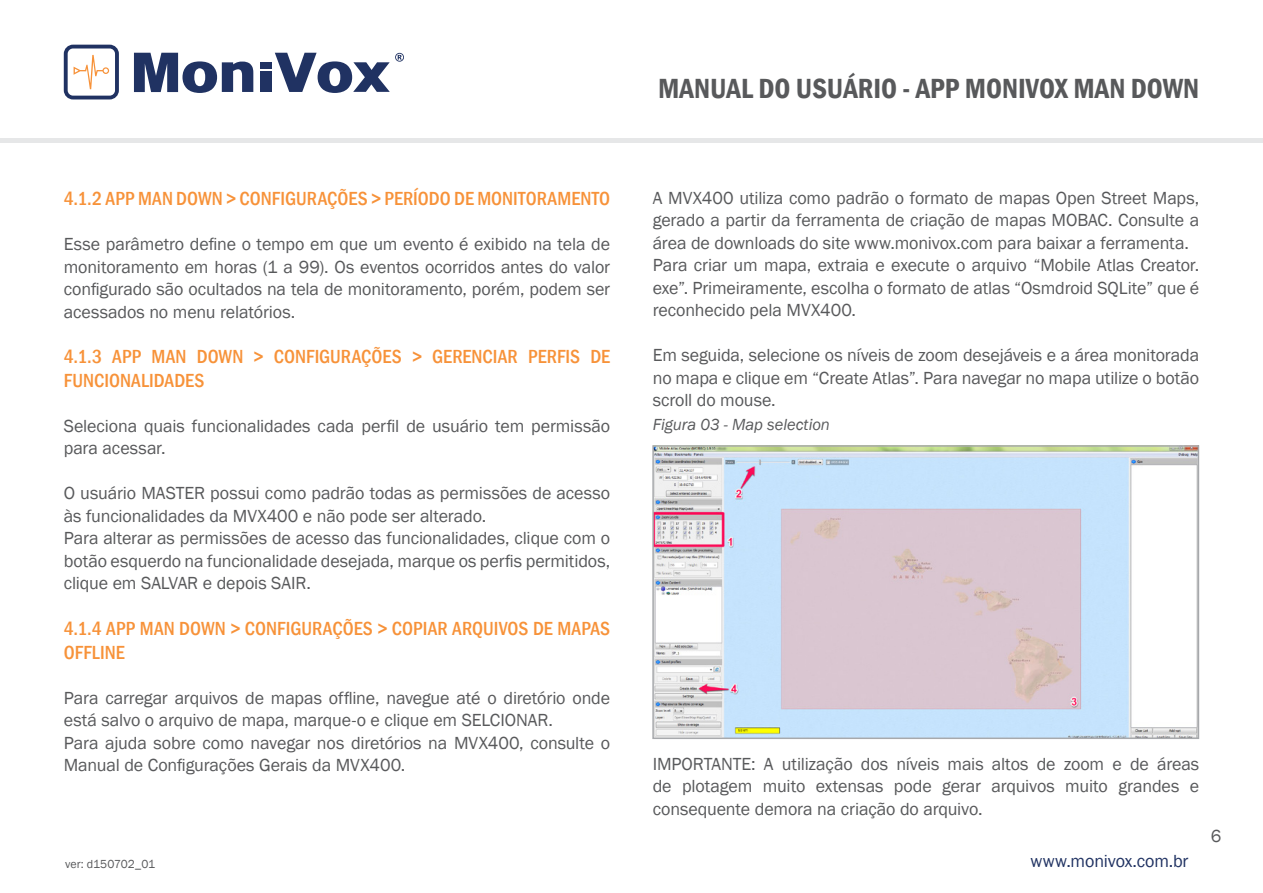
<style>
.page{position:relative;width:1263px;height:893px;background:#fff}
.page>*{position:absolute;margin:0;border:0;box-sizing:border-box;transform-origin:0 0}
.t1{font:600 condensed 28.5px "Franklin Gothic";color:#58595b}
.t2{font:500 condensed 19.5px/23.4px "Franklin Gothic";color:#f79239}
.t3{font:18px/22.5px "Franklin Gothic";letter-spacing:-.01em;color:#58595b}
.t4{font:18px "Franklin Gothic";letter-spacing:-.01em;color:#203262}
.t5{font:italic 16.5px "Franklin Gothic";letter-spacing:-.005em;color:#58595b}
.t6{font:12px "Franklin Gothic";color:#58595b}
</style>
<div class="page">
<hr style="left:0;top:138px;width:1263px;height:4px;background:#e6e7e8">
<div style="left:260px;top:71px;width:12px;height:21px;background:#203262"></div>
<div style="left:260px;top:62px;width:12px;height:6px;background:#203262"></div>
<svg style="left:134px;top:53px;width:119px;height:40px"></svg>
<svg style="left:275px;top:53px;width:129px;height:40px"></svg>
<svg style="left:64px;top:45px;width:55px;height:54px"></svg>
<img style="left:655px;top:448px;width:541px;height:288px">
<div style="left:652px;top:445px;width:547px;height:294px;border:2px solid #a7a9ac"></div>
<h1 class="t1" style="left:658px;top:70px;width:542px">MANUAL DO USUÁRIO - APP MONIVOX MAN DOWN</h1>
<p class="t2" style="left:64px;top:187px;width:548px">4.1.2 APP MAN DOWN &gt; CONFIGURAÇÕES &gt; PERÍODO DE MONITORAMENTO</p>
<p class="t3" style="left:64px;top:233px;width:548px;text-align:justify">Esse parâmetro define o tempo em que um evento é exibido na tela de monitoramento em horas (1 a 99). Os eventos ocorridos antes do valor configurado são ocultados na tela de monitoramento, porém, podem ser acessados no menu relatórios.</p>
<p class="t2" style="left:64px;top:345px;width:548px">4.1.3 APP MAN DOWN &gt; CONFIGURAÇÕES &gt; GERENCIAR PERFIS DE<br>FUNCIONALIDADES</p>
<p class="t3" style="left:64px;top:415px;width:548px">Seleciona quais funcionalidades cada perfil de usuário tem permissão para acessar.</p>
<p class="t3" style="left:64px;top:482px;width:548px">O usuário MASTER possui como padrão todas as permissões de acesso às funcionalidades da MVX400 e não pode ser alterado.<br>Para alterar as permissões de acesso das funcionalidades, clique com o botão esquerdo na funcionalidade desejada, marque os perfis permitidos, clique em SALVAR e depois SAIR.</p>
<p class="t2" style="left:64px;top:617px;width:548px">4.1.4 APP MAN DOWN &gt; CONFIGURAÇÕES &gt; COPIAR ARQUIVOS DE MAPAS<br>OFFLINE</p>
<p class="t3" style="left:64px;top:687px;width:548px">Para carregar arquivos de mapas offline, navegue até o diretório onde está salvo o arquivo de mapa, marque-o e clique em SELCIONAR.<br>Para ajuda sobre como navegar nos diretórios na MVX400, consulte o Manual de Configurações Gerais da MVX400.</p>
<p class="t3" style="left:653px;top:187px;width:548px">A MVX400 utiliza como padrão o formato de mapas Open Street Maps, gerado a partir da ferramenta de criação de mapas MOBAC. Consulte a área de downloads do site www.monivox.com para baixar a ferramenta.<br>Para criar um mapa, extraia e execute o arquivo “Mobile Atlas Creator. exe”. Primeiramente, escolha o formato de atlas “Osmdroid SQLite” que é reconhecido pela MVX400.</p>
<p class="t3" style="left:653px;top:345px;width:548px;text-align:justify">Em seguida, selecione os níveis de zoom desejáveis e a área monitorada no mapa e clique em “Create Atlas”. Para navegar no mapa utilize o botão scroll do mouse.</p>
<p class="t5" style="left:653px;top:414px;width:179px">Figura 03 - Map selection</p>
<p class="t3" style="left:653px;top:753px;width:548px;text-align:justify">IMPORTANTE: A utilização dos níveis mais altos de zoom e de áreas de plotagem muito extensas pode gerar arquivos muito grandes e consequente demora na criação do arquivo.</p>
<p class="t6" style="left:65px;top:857px;width:92px">ver: d150702_01</p>
<p class="t4" style="left:1030px;top:850px;width:160px">www.monivox.com.br</p>
<p class="t3" style="left:1211px;top:825px;width:12px">6</p>
</div>
